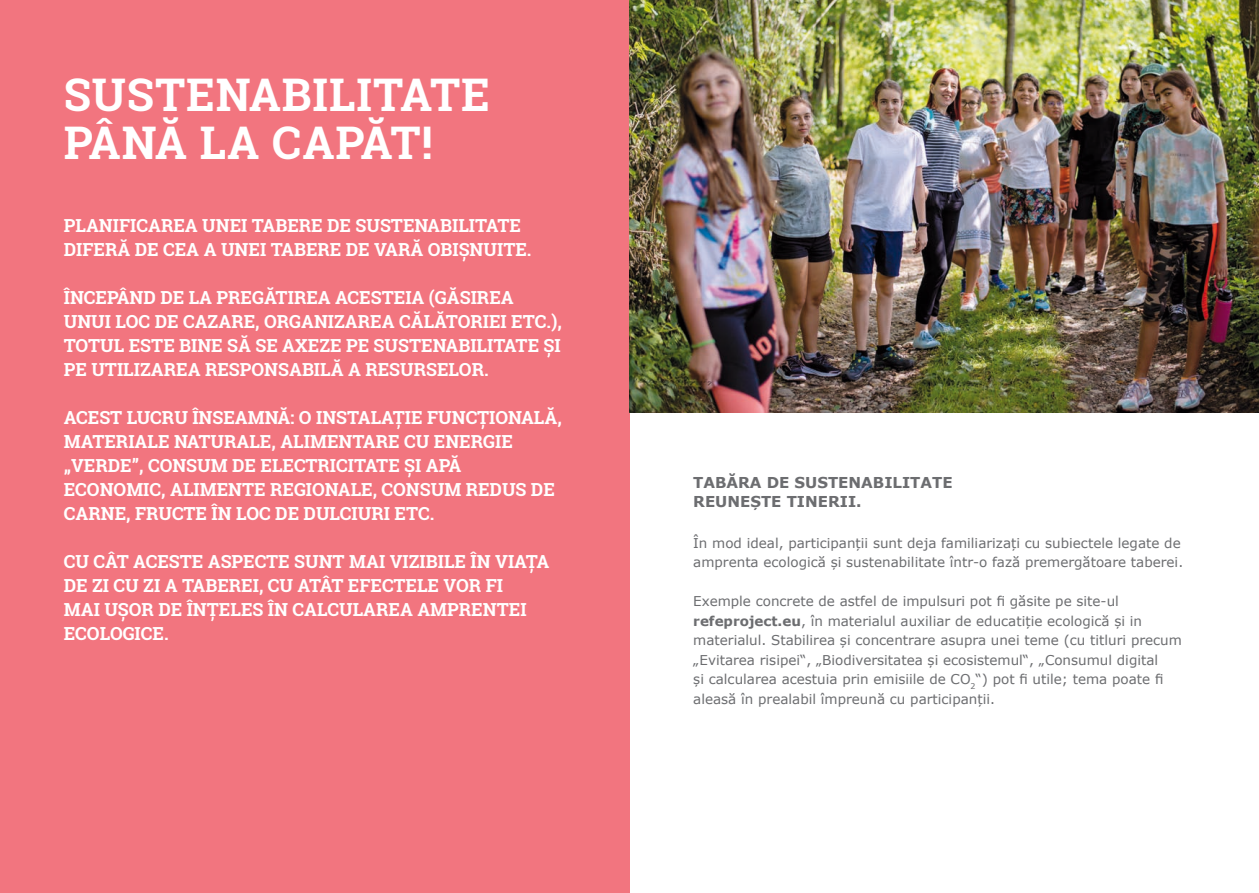
<style>
.page{position:relative;width:1259px;height:893px;background:#fff}
.page>*{position:absolute;margin:0;border:0;box-sizing:border-box;transform-origin:0 0}
.t1{font:700 45px/48px "Roboto Slab";letter-spacing:.02em;color:#fff}
.t2{font:700 18px/24px "Roboto Slab";color:#fff}
.t3{font:700 15px "Verdana";color:#6c6d70}
.t4{font:13.5px/19.5px "Verdana";color:#6c6d70}
.s1{font-weight:700}
</style>
<div class="page">
<div style="left:0;top:0;width:629px;height:893px;background:#f2757f"></div>
<img style="left:629px;top:0;width:630px;height:412px">
<p class="t1" style="left:64px;top:70px;width:428px">SUSTENABILITATE<br>PÂNĂ LA CAPĂT!</p>
<p class="t2" style="left:64px;top:213px;width:469px">PLANIFICAREA UNEI TABERE DE SUSTENABILITATE<br>DIFERĂ DE CEA A UNEI TABERE DE VARĂ OBIȘNUITE.</p>
<p class="t2" style="left:64px;top:285px;width:499px">ÎNCEPÂND DE LA PREGĂTIREA ACESTEIA (GĂSIREA UNUI LOC DE CAZARE, ORGANIZAREA CĂLĂTORIEI ETC.), TOTUL ESTE BINE SĂ SE AXEZE PE SUSTENABILITATE ȘI PE UTILIZAREA RESPONSABILĂ A RESURSELOR.</p>
<p class="t2" style="left:64px;top:405px;width:499px">ACEST LUCRU ÎNSEAMNĂ: O INSTALAȚIE FUNCȚIONALĂ, MATERIALE NATURALE, ALIMENTARE CU ENERGIE „VERDE”, CONSUM DE ELECTRICITATE ȘI APĂ ECONOMIC, ALIMENTE REGIONALE, CONSUM REDUS DE CARNE, FRUCTE ÎN LOC DE DULCIURI ETC.</p>
<p class="t2" style="left:64px;top:549px;width:487px">CU CÂT ACESTE ASPECTE SUNT MAI VIZIBILE ÎN VIAȚA DE ZI CU ZI A TABEREI, CU ATÂT EFECTELE VOR FI<br>MAI UȘOR DE ÎNȚELES ÎN CALCULAREA AMPRENTEI ECOLOGICE.</p>
<p class="t3" style="left:693px;top:472px;width:261px">TABĂRA DE SUSTENABILITATE</p>
<p class="t3" style="left:693px;top:491px;width:170px">REUNEȘTE TINERII.</p>
<p class="t4" style="left:693px;top:533px;width:491px">În mod ideal, participanții sunt deja familiarizați cu subiectele legate de amprenta ecologică și sustenabilitate într-o fază premergătoare taberei.</p>
<p class="t4" style="left:693px;top:591px;width:490px">Exemple concrete de astfel de impulsuri pot fi găsite pe site-ul <span class="s1">refeproject.eu</span>, în materialul auxiliar de educatiție ecologică și in materialul. Stabilirea și concentrare asupra unei teme (cu titluri precum „Evitarea risipei“, „Biodiversitatea și ecosistemul“, „Consumul digital<br>și calcularea acestuia prin emisiile de CO<sub>2</sub>“) pot fi utile; tema poate fi aleasă în prealabil împreună cu participanții.</p>
</div>
